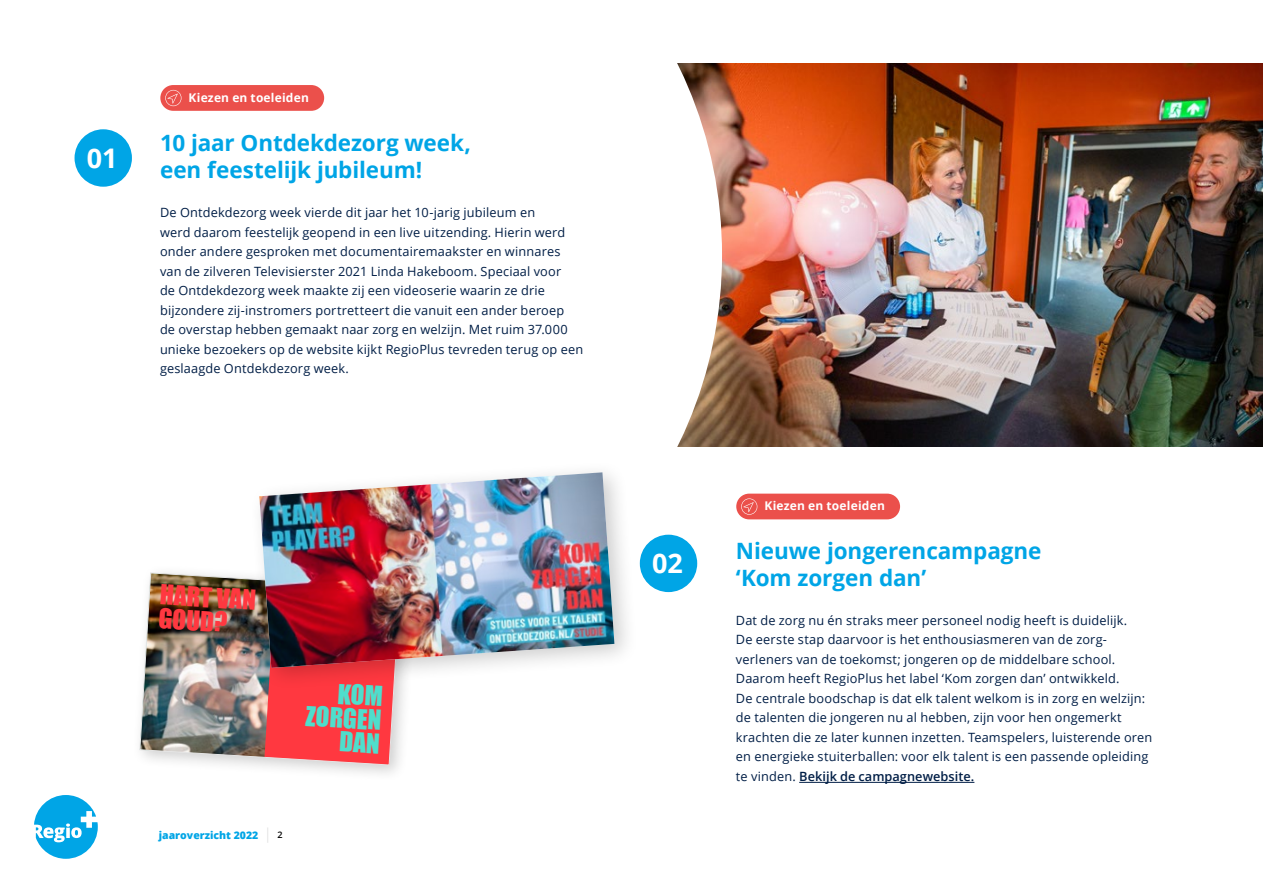
<style>
.page{position:relative;width:1263px;height:893px;background:#fff}
.page>*{position:absolute;margin:0;border:0;box-sizing:border-box;transform-origin:0 0}
.t1{font:700 27px "Open Sans";color:#fff}
.t2{font:25.35px/23.7px "Impact";color:#ff3840}
.t3{font:25.35px/23.9px "Impact";color:#4fdecc;text-align:right}
.t4{font:700 22.5px/27px "Open Sans";letter-spacing:-.005em;color:#00a5e6}
.t5{font:12.75px/19.5px "Open Sans";letter-spacing:.015em;color:#001e46}
.t6{font:700 12px "Open Sans";letter-spacing:.015em;color:#fff}
.t7{font:800 10.5px "Open Sans";color:#00a5e6}
.s1{font-weight:300;font-size:15px;color:#dadada}
.s2{font-weight:600;font-size:9px;color:#000}
.s3{font-weight:600}
</style>
<div class="page">
<div style="left:132px;top:564px;width:286px;height:218px;background:#000;opacity:.2"></div>
<img style="left:139px;top:572px;width:261px;height:193px">
<img style="left:722px;top:64px;width:541px;height:382px">
<svg style="left:677px;top:63px;width:45px;height:384px"></svg>
<div style="left:75px;top:129px;width:57px;height:58px;background:#00a5e6;border-radius:50%"></div>
<div style="left:160px;top:85px;width:164px;height:26px;background:#eb504b;border-radius:13px"></div>
<svg style="left:165px;top:90px;width:16px;height:16px"></svg>
<div style="left:640px;top:535px;width:57px;height:57px;background:#00a5e6;border-radius:50%"></div>
<div style="left:736px;top:494px;width:164px;height:25px;background:#eb504b;border-radius:13px"></div>
<svg style="left:741px;top:498px;width:16px;height:17px"></svg>
<hr style="left:799px;top:782px;width:175px;height:1px;background:#001e46">
<div style="left:248px;top:460px;width:391px;height:231px;background:#000;opacity:.2"></div>
<img style="left:259px;top:472px;width:355px;height:196px">
<svg style="left:34px;top:795px;width:64px;height:64px"></svg>
<h1 class="t1" style="left:87px;top:139px;width:32px">01</h1>
<p class="t6" style="left:189px;top:89px;width:122px">Kiezen en toeleiden</p>
<h3 class="t4" style="left:160px;top:129px;width:313px">10 jaar Ontdekdezorg week, een feestelijk jubileum!</h3>
<p class="t5" style="left:160px;top:202px;width:425px">De Ontdekdezorg week vierde dit jaar het 10-jarig jubileum en<br>werd daarom feestelijk geopend in een live uitzending. Hierin werd onder andere gesproken met documentairemaakster en winnares van de zilveren Televisierster 2021 Linda Hakeboom. Speciaal voor<br>de Ontdekdezorg week maakte zij een videoserie waarin ze drie bijzondere zij-instromers portretteert die vanuit een ander beroep<br>de overstap hebben gemaakt naar zorg en welzijn. Met ruim 37.000 unieke bezoekers op de website kijkt RegioPlus tevreden terug op een geslaagde Ontdekdezorg week.</p>
<h2 class="t2" style="left:160px;top:582px;width:98px;rotate:3deg">HART VAN<br>GOUD?</h2>
<h2 class="t3" style="left:308px;top:680px;width:77px;rotate:3deg">KOM<br>ZORGEN<br>DAN</h2>
<p class="t7" style="left:159px;top:827px;width:125px">jaaroverzicht 2022 <span class="s1">|</span> <span class="s2">2</span></p>
<h1 class="t1" style="left:652px;top:544px;width:32px">02</h1>
<p class="t6" style="left:764px;top:498px;width:122px">Kiezen en toeleiden</p>
<h3 class="t4" style="left:736px;top:536px;width:307px">Nieuwe jongerencampagne ‘Kom zorgen dan’</h3>
<p class="t5" style="left:736px;top:610px;width:418px">Dat de zorg nu én straks meer personeel nodig heeft is duidelijk.<br>De eerste stap daarvoor is het enthousiasmeren van de zorg&shy;verleners van de toekomst; jongeren op de middelbare school.<br>Daarom heeft RegioPlus het label ‘Kom zorgen dan’ ontwikkeld.<br>De centrale boodschap is dat elk talent welkom is in zorg en welzijn: de talenten die jongeren nu al hebben, zijn voor hen ongemerkt krachten die ze later kunnen inzetten. Teamspelers, luisterende oren en energieke stuiterballen: voor elk talent is een passende opleiding te vinden. <span class="s3">Bekijk de campagnewebsite.</span></p>
</div>
